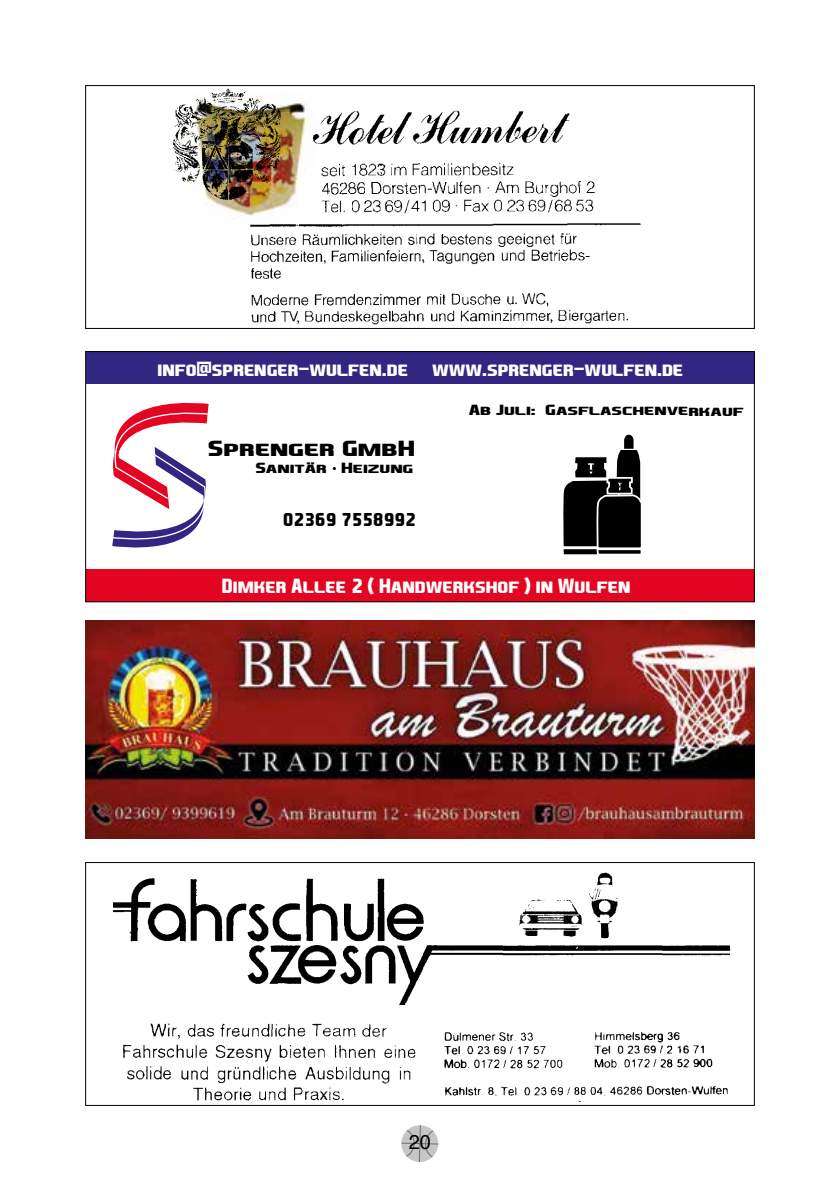
<style>
.page{position:relative;width:840px;height:1191px;background:#fff}
.page>*{position:absolute;margin:0;border:0;box-sizing:border-box;transform-origin:0 0}
.t1{font:700 20.8px "EA Sports Covers SC";color:#000;scale:1.37 1}
.t2{font:20px "Helvetica";color:#000}
.t3{font:700 19.6px "EA Sports Covers SC";color:#fff}
.t4{font:700 17.8px "EA Sports Covers SC";color:#000}
.t5{font:700 14px "EA Sports Covers SC";color:#000;scale:1.37 1}
</style>
<div class="page">
<svg style="left:401px;top:1125px;width:37px;height:37px"></svg>
<hr style="left:100px;top:1109px;width:648px;height:1px;background:#000">
<img style="left:113px;top:872px;width:618px;height:230px">
<img style="left:173px;top:88px;width:468px;height:237px">
<div style="left:606px;top:90px;width:41px;height:115px;background:#fff"></div>
<div style="left:85px;top:85px;width:669px;height:244px;border:1px solid #000"></div>
<div style="left:85px;top:862px;width:669px;height:244px;border:1px solid #000"></div>
<img style="left:85px;top:620px;width:669px;height:218px">
<div style="left:86px;top:569px;width:668px;height:33px;background:#e40523"></div>
<div style="left:86px;top:351px;width:668px;height:33px;background:#312783"></div>
<svg style="left:112px;top:402px;width:97px;height:146px"></svg>
<div style="left:562px;top:548px;width:56px;height:7px;background:#000"></div>
<div style="left:561px;top:547px;width:58px;height:9px;border:2px solid #fff"></div>
<div style="left:597px;top:549px;width:44px;height:5px;background:#000"></div>
<div style="left:596px;top:548px;width:46px;height:7px;border:2px solid #fff"></div>
<svg style="left:561px;top:434px;width:81px;height:116px"></svg>
<div style="left:85px;top:351px;width:669px;height:251px;border:1px solid #000"></div>
<p class="t3" style="left:157px;top:357px;width:527px">info@sprenger-wulfen.de www.sprenger-wulfen.de</p>
<p class="t5" style="left:468px;top:402px;width:202px">Ab Juli: Gasflaschenverkauf</p>
<p class="t1" style="left:208px;top:437px;width:153px">Sprenger GmbH</p>
<p class="t5" style="left:255px;top:460px;width:117px">Sanitär Heizung</p>
<p class="t4" style="left:282px;top:510px;width:134px">02369 7558992</p>
<p class="t3" style="left:222px;top:574px;width:410px">Dimker Allee 2 ( Handwerkshof ) in Wulfen</p>
<p class="t2" style="left:408px;top:1126px;width:24px">20</p>
</div>
